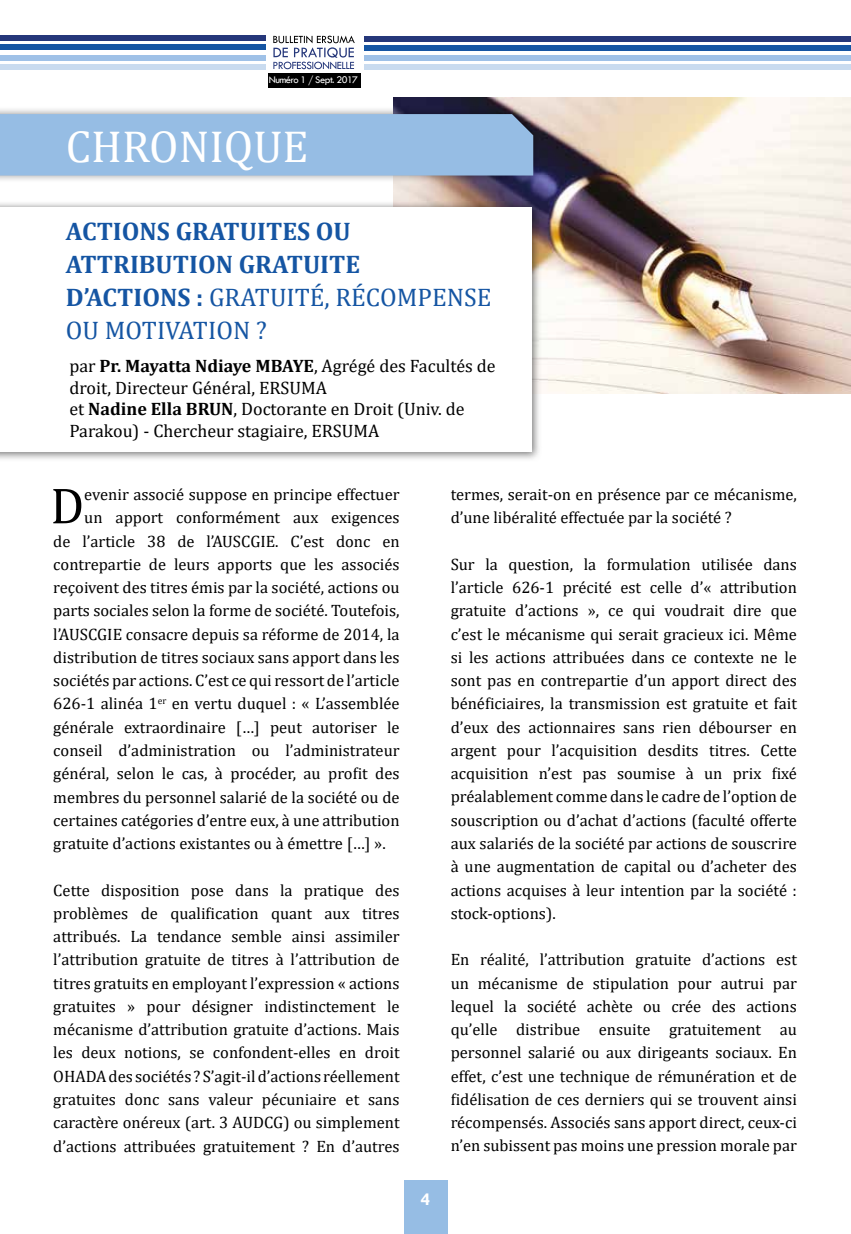
<style>
.page{position:relative;width:851px;height:1234px;background:#fff}
.page>*{position:absolute;margin:0;border:0;box-sizing:border-box;transform-origin:0 0}
.t1{font:51.45px "Cambria";color:#000}
.t2{font:45px "Cambria";color:#fff}
.t3{font:700 25.5px/33px "Cambria";color:#1555a3}
.t4{font:18px/21.6px "Cambria";color:#000}
.t5{font:700 18px "Tw Cen";color:#fff}
.t6{font:16.5px/23.2px "Cambria";color:#000;text-align:justify}
.t7{font:10.5px "Tw Cen";letter-spacing:-.05em;color:#fff}
.s1{font-weight:400}
.s2{font-weight:700}
</style>
<div class="page">
<div style="left:0;top:36px;width:266px;height:5px;background:#25377a"></div>
<div style="left:0;top:45px;width:266px;height:5px;background:#1555a3"></div>
<div style="left:0;top:55px;width:266px;height:5px;background:#9fc1e7"></div>
<div style="left:0;top:64px;width:266px;height:5px;background:#c9dbef"></div>
<div style="left:364px;top:36px;width:486px;height:5px;background:#25377a"></div>
<div style="left:364px;top:45px;width:486px;height:5px;background:#1555a3"></div>
<div style="left:364px;top:55px;width:486px;height:6px;background:#9fc1e7"></div>
<div style="left:364px;top:65px;width:486px;height:5px;background:#c9dbef"></div>
<div style="left:403px;top:1180px;width:44px;height:53px;background:#96bde4"></div>
<svg style="left:273px;top:36px;width:82px;height:33px"></svg>
<div style="left:268px;top:73px;width:92px;height:15px;background:#000"></div>
<img style="left:394px;top:98px;width:456px;height:295px">
<div style="left:0;top:202px;width:543px;height:261px;background:#000;opacity:.22"></div>
<div style="left:0;top:200px;width:539px;height:259px;background:#000;opacity:.41"></div>
<div style="left:0;top:207px;width:531px;height:245px;background:#fff"></div>
<div style="left:0;top:106px;width:540px;height:77px;background:#000;opacity:.41"></div>
<div style="left:0;top:114px;width:533px;height:61px;background:#96bde4"></div>
<p class="t7" style="left:269px;top:73px;width:91px">Numéro 1 / Sept. 2017</p>
<h2 class="t2" style="left:66px;top:120px;width:244px">CHRONIQUE</h2>
<h3 class="t3" style="left:66px;top:214px;width:427px">ACTIONS GRATUITES OU<br>ATTRIBUTION GRATUITE<br>D’ACTIONS : <span class="s1">GRATUITÉ, RÉCOMPENSE<br>OU MOTIVATION ?</span></h3>
<p class="t4" style="left:69px;top:355px;width:428px">par <span class="s2">Pr. Mayatta Ndiaye MBAYE</span>, Agrégé des Facultés de droit, Directeur Général, ERSUMA<br>et <span class="s2">Nadine Ella BRUN</span>, Doctorante en Droit (Univ. de Parakou) - Chercheur stagiaire, ERSUMA</p>
<h1 class="t1" style="left:50px;top:475px;width:36px">D</h1>
<p class="t6" style="left:84px;top:482px;width:317px">evenir associé suppose en principe effectuer</p>
<p class="t6" style="left:84px;top:506px;width:317px">un apport conformément aux exigences</p>
<p class="t6" style="left:53px;top:529px;width:348px">de l’article 38 de l’AUSCGIE. C’est donc en</p>
<p class="t6" style="left:53px;top:552px;width:348px">contrepartie de leurs apports que les associés</p>
<p class="t6" style="left:53px;top:575px;width:348px">reçoivent des titres émis par la société, actions ou</p>
<p class="t6" style="left:53px;top:599px;width:348px">parts sociales selon la forme de société. Toutefois,</p>
<p class="t6" style="left:53px;top:622px;width:348px">l’AUSCGIE consacre depuis sa réforme de 2014, la</p>
<p class="t6" style="left:53px;top:645px;width:348px">distribution de titres sociaux sans apport dans les</p>
<p class="t6" style="left:53px;top:668px;width:348px">sociétés par actions. C’est ce qui ressort de l’article</p>
<p class="t6" style="left:53px;top:692px;width:348px">626-1 alinéa 1<sup>er</sup> en vertu duquel : « L’assemblée</p>
<p class="t6" style="left:53px;top:715px;width:348px">générale extraordinaire […] peut autoriser le</p>
<p class="t6" style="left:53px;top:738px;width:348px">conseil d’administration ou l’administrateur</p>
<p class="t6" style="left:53px;top:761px;width:348px">général, selon le cas, à procéder, au profit des</p>
<p class="t6" style="left:53px;top:785px;width:348px">membres du personnel salarié de la société ou de</p>
<p class="t6" style="left:53px;top:808px;width:348px">certaines catégories d’entre eux, à une attribution</p>
<p class="t6" style="left:53px;top:831px;width:334px">gratuite d’actions existantes ou à émettre […] ».</p>
<p class="t6" style="left:53px;top:878px;width:348px">Cette disposition pose dans la pratique des problèmes de qualification quant aux titres attribués. La tendance semble ainsi assimiler l’attribution gratuite de titres à l’attribution de titres gratuits en employant l’expression « actions gratuites » pour désigner indistinctement le mécanisme d’attribution gratuite d’actions. Mais les deux notions, se confondent-elles en droit OHADA des sociétés ? S’agit-il d’actions réellement gratuites donc sans valeur pécuniaire et sans caractère onéreux (art. 3 AUDCG) ou simplement d’actions attribuées gratuitement ? En d’autres</p>
<p class="t5" style="left:420px;top:1187px;width:11px">4</p>
<p class="t6" style="left:450px;top:482px;width:348px">termes, serait-on en présence par ce mécanisme, d’une libéralité effectuée par la société ?</p>
<p class="t6" style="left:450px;top:552px;width:348px">Sur la question, la formulation utilisée dans l’article 626-1 précité est celle d’« attribution gratuite d’actions », ce qui voudrait dire que c’est le mécanisme qui serait gracieux ici. Même si les actions attribuées dans ce contexte ne le sont pas en contrepartie d’un apport direct des bénéficiaires, la transmission est gratuite et fait d’eux des actionnaires sans rien débourser en argent pour l’acquisition desdits titres. Cette acquisition n’est pas soumise à un prix fixé préalablement comme dans le cadre de l’option de souscription ou d’achat d’actions (faculté offerte aux salariés de la société par actions de souscrire à une augmentation de capital ou d’acheter des actions acquises à leur intention par la société : stock-options).</p>
<p class="t6" style="left:450px;top:947px;width:348px">En réalité, l’attribution gratuite d’actions est un mécanisme de stipulation pour autrui par lequel la société achète ou crée des actions qu’elle distribue ensuite gratuitement au personnel salarié ou aux dirigeants sociaux. En effet, c’est une technique de rémunération et de fidélisation de ces derniers qui se trouvent ainsi récompensés. Associés sans apport direct, ceux-ci n’en subissent pas moins une pression morale par</p>
</div>
